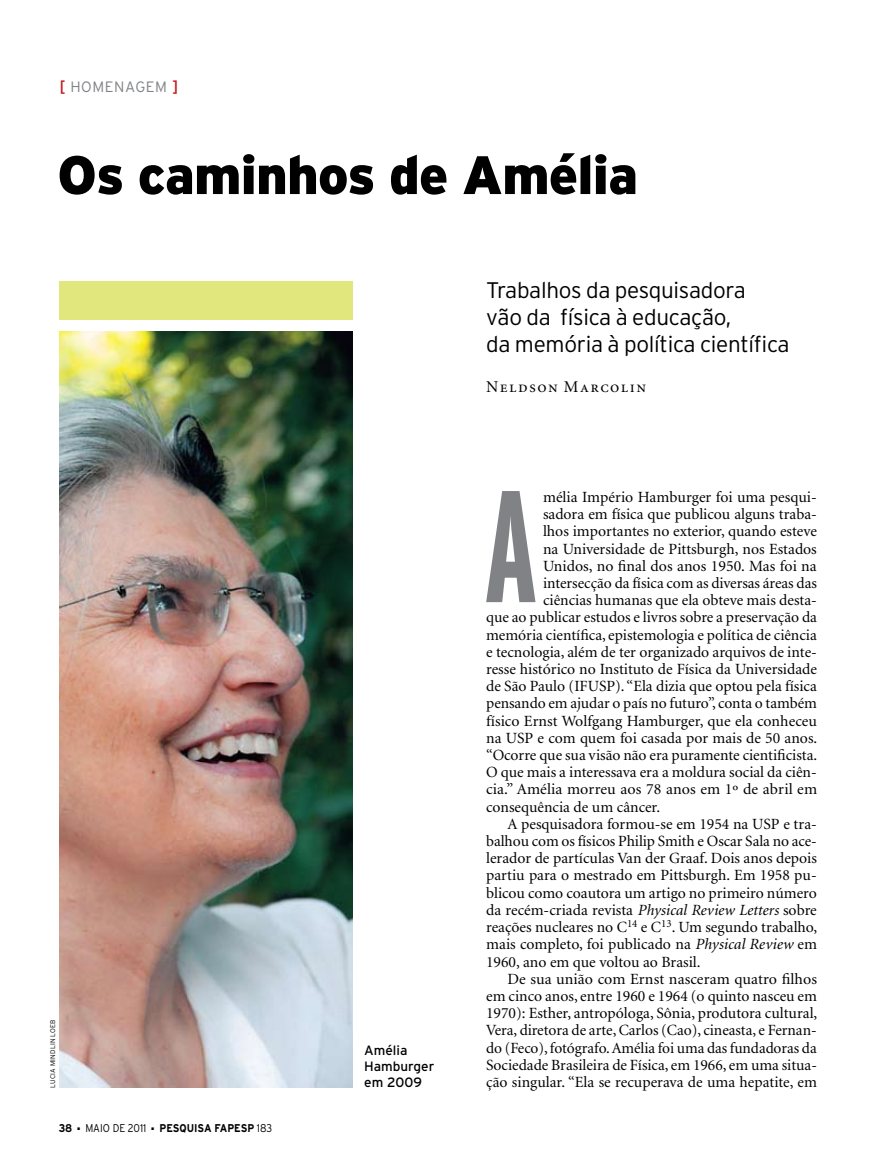
<style>
.page{position:relative;width:885px;height:1170px;background:#fff}
.page>*{position:absolute;margin:0;border:0;box-sizing:border-box;transform-origin:0 0}
.t1{font:700 extra-condensed 158.7px "Interstate";color:#808285;scale:.91 1}
.t2{font:900 54px "Interstate";letter-spacing:-.015em;color:#000}
.t3{font:300 22.5px/27px "Interstate";letter-spacing:-.015em;color:#000}
.t4{font:16.5px "Minion Regular SC";letter-spacing:.09em;color:#000}
.t5{font:15.6px "Minion";color:#000}
.t6{font:300 15px "Interstate";letter-spacing:.035em;color:#808285}
.t7{font:13.5px/15.8px "Interstate";color:#000}
.t8{font:700 11.25px "Interstate";color:#000;scale:.9 1}
.t9{font:300 11.25px "Interstate";color:#000;scale:.9 1}
.t10{font:300 6.75px "Interstate";letter-spacing:.025em;color:#000}
.s1{font-weight:400;font-size:16.5px;color:#c4161c}
.s2{font-weight:300}
.s3{font-style:italic}
</style>
<div class="page">
<div style="left:60px;top:281px;width:293px;height:38px;background:#e1e77d"></div>
<img style="left:60px;top:331px;width:293px;height:755px">
<p class="t6" style="left:60px;top:78px;width:120px"><span class="s1">[</span> homenagem <span class="s1">]</span></p>
<h2 class="t2" style="left:57px;top:144px;width:582px">Os caminhos de Amélia</h2>
<h3 class="t3" style="left:486px;top:276px;width:305px">Trabalhos da pesquisadora<br>vão da física à educação,<br>da memória à política científica</h3>
<p class="t10" style="left:49px;top:1087px;width:70px;rotate:-90deg">Lucia mindlin Loeb</p>
<p class="t8" style="left:59px;top:1121px;width:16px">38</p>
<p class="t9" style="left:77px;top:1121px;width:78px">■ maio DE 2011</p>
<p class="t8" style="left:152px;top:1121px;width:135px">■ PESQUISA FAPESP <span class="s2">183</span></p>
<p class="t7" style="left:364px;top:1042px;width:72px">Amélia<br>Hamburger em 2009</p>
<p class="t4" style="left:486px;top:379px;width:161px">Neldson Marcolin</p>
<h1 class="t1" style="left:484px;top:458px;width:60px">A</h1>
<p class="t5" style="left:543px;top:489px;width:275px">mélia Império Hamburger foi uma pesqui-</p>
<p class="t5" style="left:543px;top:506px;width:275px">sadora em física que publicou alguns traba-</p>
<p class="t5" style="left:543px;top:523px;width:275px">lhos importantes no exterior, quando esteve</p>
<p class="t5" style="left:543px;top:541px;width:275px">na Universidade de Pittsburgh, nos Estados</p>
<p class="t5" style="left:543px;top:558px;width:275px">Unidos, no final dos anos 1950. Mas foi na</p>
<p class="t5" style="left:543px;top:575px;width:275px">intersecção da física com as diversas áreas das</p>
<p class="t5" style="left:543px;top:592px;width:275px">ciências humanas que ela obteve mais desta-</p>
<p class="t5" style="left:486px;top:609px;width:332px">que ao publicar estudos e livros sobre a preservação da</p>
<p class="t5" style="left:486px;top:627px;width:332px">memória científica, epistemologia e política de ciência</p>
<p class="t5" style="left:486px;top:644px;width:332px">e tecnologia, além de ter organizado arquivos de inte-</p>
<p class="t5" style="left:486px;top:661px;width:332px">resse histórico no Instituto de Física da Universidade</p>
<p class="t5" style="left:486px;top:678px;width:332px">de São Paulo (IFUSP). “Ela dizia que optou pela física</p>
<p class="t5" style="left:486px;top:695px;width:332px">pensando em ajudar o país no futuro”, conta o também</p>
<p class="t5" style="left:486px;top:713px;width:332px">físico Ernst Wolfgang Hamburger, que ela conheceu</p>
<p class="t5" style="left:486px;top:730px;width:332px">na USP e com quem foi casada por mais de 50 anos.</p>
<p class="t5" style="left:486px;top:747px;width:332px">“Ocorre que sua visão não era puramente cientificista.</p>
<p class="t5" style="left:486px;top:764px;width:332px">O que mais a interessava era a moldura social da ciên-</p>
<p class="t5" style="left:486px;top:781px;width:332px">cia.” Amélia morreu aos 78 anos em 1º de abril em</p>
<p class="t5" style="left:486px;top:799px;width:175px">consequência de um câncer.</p>
<p class="t5" style="left:507px;top:816px;width:311px">A pesquisadora formou-se em 1954 na USP e tra-</p>
<p class="t5" style="left:486px;top:833px;width:332px">balhou com os físicos Philip Smith e Oscar Sala no ace-</p>
<p class="t5" style="left:486px;top:850px;width:332px">lerador de partículas Van der Graaf. Dois anos depois</p>
<p class="t5" style="left:486px;top:867px;width:332px">partiu para o mestrado em Pittsburgh. Em 1958 pu-</p>
<p class="t5" style="left:486px;top:884px;width:332px">blicou como coautora um artigo no primeiro número</p>
<p class="t5" style="left:486px;top:902px;width:332px">da recém-criada revista <span class="s3">Physical Review Letters</span> sobre</p>
<p class="t5" style="left:486px;top:919px;width:332px">reações nucleares no C<sup>14</sup> e C<sup>13</sup>. Um segundo trabalho,</p>
<p class="t5" style="left:486px;top:936px;width:332px">mais completo, foi publicado na <span class="s3">Physical Review</span> em</p>
<p class="t5" style="left:486px;top:953px;width:216px">1960, ano em que voltou ao Brasil.</p>
<p class="t5" style="left:507px;top:970px;width:311px">De sua união com Ernst nasceram quatro filhos</p>
<p class="t5" style="left:486px;top:988px;width:332px">em cinco anos, entre 1960 e 1964 (o quinto nasceu em</p>
<p class="t5" style="left:486px;top:1005px;width:332px">1970): Esther, antropóloga, Sônia, produtora cultural,</p>
<p class="t5" style="left:486px;top:1022px;width:332px">Vera, diretora de arte, Carlos (Cao), cineasta, e Fernan-</p>
<p class="t5" style="left:486px;top:1039px;width:332px">do (Feco), fotógrafo. Amélia foi uma das fundadoras da</p>
<p class="t5" style="left:486px;top:1056px;width:332px">Sociedade Brasileira de Física, em 1966, em uma situa-</p>
<p class="t5" style="left:486px;top:1074px;width:332px">ção singular. “Ela se recuperava de uma hepatite, em</p>
</div>
